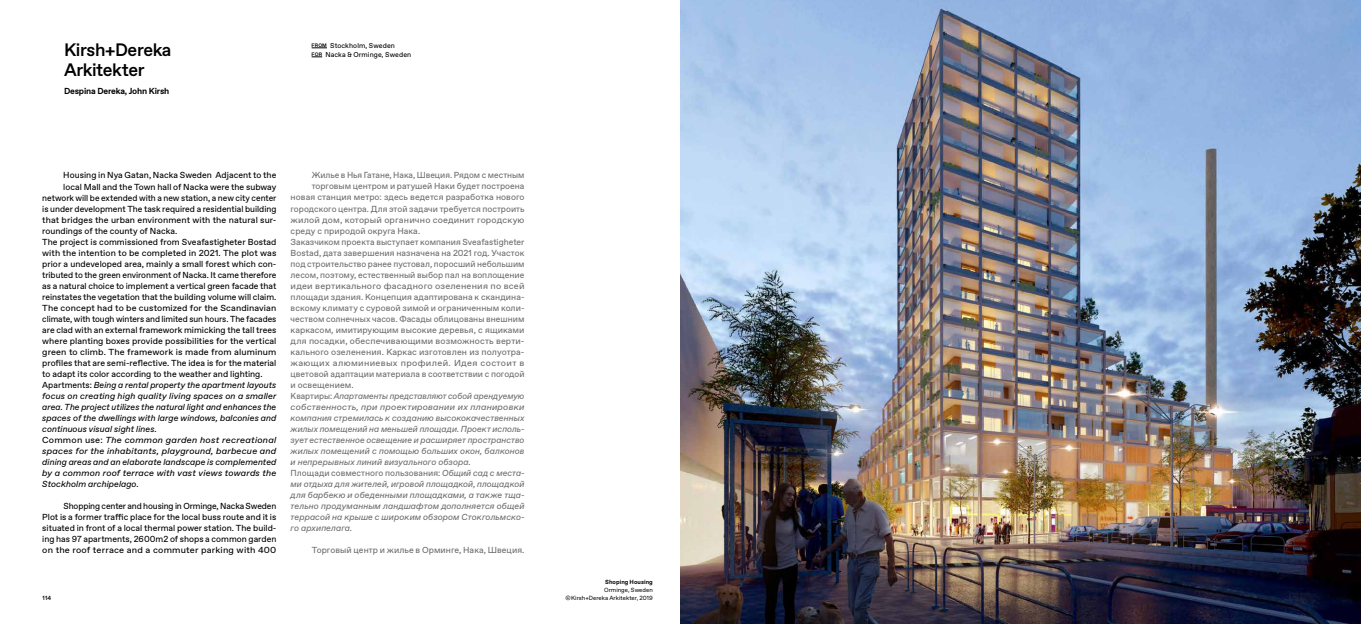
<style>
.page{position:relative;width:1361px;height:624px;background:#fff}
.page>*{position:absolute;margin:0;border:0;box-sizing:border-box;transform-origin:0 0}
.t1{font:500 18px/20px "Favorit Pro";letter-spacing:-.02em;color:#000}
.t2{font:8.8px/11px "Favorit Pro";color:#000;text-align:justify}
.t3{font:8.8px "Favorit Pro";letter-spacing:.005em;color:#6e6e6e}
.t4{font:italic 8.8px "Favorit Pro";color:#6e6e6e}
.t5{font:italic 8.8px "Favorit Pro";letter-spacing:.005em;color:#000}
.t6{font:italic 8.8px "Favorit Pro";color:#6e6e6e;scale:.96 1}
.t7{font:italic 8.8px "Favorit Pro";letter-spacing:.005em;color:#000;scale:1.05 1}
.t8{font:8.8px "Favorit Pro";color:#000;scale:1.04 1}
.t9{font:italic 8.8px "Favorit Pro";letter-spacing:.005em;color:#000;scale:1.04 1}
.t10{font:italic 8.8px "Favorit Pro";color:#6e6e6e;scale:1.05 1}
.t11{font:8.8px "Favorit Pro";letter-spacing:.005em;color:#6e6e6e;scale:1.04 1}
.t12{font:8.8px "Favorit Pro";letter-spacing:.005em;color:#6e6e6e;scale:1.05 1}
.t13{font:italic 8.8px "Favorit Pro";letter-spacing:.005em;color:#000;scale:1.06 1}
.t14{font:8.8px "Favorit Pro";letter-spacing:.035em;color:#6e6e6e;scale:1.05 1}
.t15{font:700 8.8px "Favorit Pro";letter-spacing:-.02em;color:#000}
.t16{font:7px/9px "Favorit Pro";letter-spacing:.01em;color:#000}
.t17{font:6px/8px "Favorit Pro";letter-spacing:.005em;color:#000;text-align:right}
.t18{font:700 6px "Favorit Pro";letter-spacing:.005em;color:#000}
.t19{font:500 6px "Favorit Pro";color:#000}
.s1{font-style:normal}
.s2{font-style:italic}
</style>
<div class="page">
<svg style="left:312px;top:48px;width:15px;height:1px"></svg>
<img style="left:680px;top:0;width:681px;height:624px">
<h1 class="t1" style="left:64px;top:39px;width:109px">Kirsh+Dereka<br>Arkitekter</h1>
<p class="t15" style="left:64px;top:85px;width:107px">Despina Dereka, John Kirsh</p>
<p class="t16" style="left:312px;top:41px;width:101px"><sup>FROM</sup> Stockholm, Sweden<br><sup>FOR</sup> Nacka &amp; Orminge, Sweden</p>
<p class="t2" style="left:63px;top:170px;width:215px">Housing in Nya Gatan, Nacka Sweden Adjacent to the</p>
<p class="t2" style="left:63px;top:181px;width:215px">local Mall and the Town hall of Nacka were the subway</p>
<p class="t2" style="left:42px;top:192px;width:236px">network will be extended with a new station, a new city center</p>
<p class="t2" style="left:42px;top:203px;width:236px">is under development The task required a residential building</p>
<p class="t2" style="left:42px;top:214px;width:236px">that bridges the urban environment with the natural sur-</p>
<p class="t2" style="left:42px;top:225px;width:137px">roundings of the county of Nacka.</p>
<p class="t2" style="left:42px;top:236px;width:236px">The project is commissioned from Sveafastigheter Bostad</p>
<p class="t2" style="left:42px;top:247px;width:236px">with the intention to be completed in 2021. The plot was</p>
<p class="t2" style="left:42px;top:258px;width:236px">prior a undeveloped area, mainly a small forest which con-</p>
<p class="t2" style="left:42px;top:269px;width:236px">tributed to the green environment of Nacka. It came therefore</p>
<p class="t2" style="left:42px;top:280px;width:236px">as a natural choice to implement a vertical green facade that</p>
<p class="t2" style="left:42px;top:291px;width:236px">reinstates the vegetation that the building volume will claim.</p>
<p class="t2" style="left:42px;top:302px;width:236px">The concept had to be customized for the Scandinavian</p>
<p class="t2" style="left:42px;top:313px;width:236px">climate, with tough winters and limited sun hours. The facades</p>
<p class="t2" style="left:42px;top:324px;width:236px">are clad with an external framework mimicking the tall trees</p>
<p class="t2" style="left:42px;top:335px;width:236px">where planting boxes provide possibilities for the vertical</p>
<p class="t8" style="left:42px;top:345px;width:227px">green to climb. The framework is made from aluminum</p>
<p class="t2" style="left:42px;top:357px;width:236px">profiles that are semi-reflective. The idea is for the material</p>
<p class="t2" style="left:42px;top:368px;width:222px">to adapt its color according to the weather and lighting.</p>
<p class="t5" style="left:42px;top:378px;width:236px"><span class="s1">Apartments:</span> Being a rental property the apartment layouts</p>
<p class="t5" style="left:42px;top:389px;width:236px">focus on creating high quality living spaces on a smaller</p>
<p class="t5" style="left:42px;top:400px;width:236px">area. The project utilizes the natural light and enhances the</p>
<p class="t5" style="left:42px;top:411px;width:236px">spaces of the dwellings with large windows, balconies and</p>
<p class="t5" style="left:42px;top:422px;width:116px">continuous visual sight lines.</p>
<p class="t13" style="left:42px;top:433px;width:222px"><span class="s1">Common use:</span> The common garden host recreational</p>
<p class="t7" style="left:42px;top:444px;width:224px">spaces for the inhabitants, playground, barbecue and</p>
<p class="t5" style="left:42px;top:455px;width:236px">dining areas and an elaborate landscape is complemented</p>
<p class="t9" style="left:42px;top:466px;width:227px">by a common roof terrace with vast views towards the</p>
<p class="t5" style="left:42px;top:477px;width:98px">Stockholm archipelago.</p>
<p class="t2" style="left:42px;top:500px;width:236px;text-indent:21px">Shopping center and housing in Orminge, Nacka Sweden Plot is a former traffic place for the local buss route and it is situated in front of a local thermal power station. The build&shy;ing has 97 apartments, 2600m2 of shops a common garden on the roof terrace and a commuter parking with 400</p>
<p class="t3" style="left:312px;top:169px;width:214px">Жилье в Нья Гатане, Нака, Швеция. Рядом с местным</p>
<p class="t3" style="left:312px;top:180px;width:214px">торговым центром и ратушей Наки будет построена</p>
<p class="t3" style="left:291px;top:191px;width:235px">новая станция метро: здесь ведется разработка нового</p>
<p class="t3" style="left:291px;top:202px;width:235px">городского центра. Для этой задачи требуется построить</p>
<p class="t11" style="left:291px;top:213px;width:226px">жилой дом, который органично соединит городскую</p>
<p class="t3" style="left:291px;top:224px;width:131px">среду с природой округа Нака.</p>
<p class="t3" style="left:291px;top:235px;width:235px">Заказчиком проекта выступает компания Sveafastigheter</p>
<p class="t3" style="left:291px;top:246px;width:235px">Bostad, дата завершения назначена на 2021 год. Участок</p>
<p class="t3" style="left:291px;top:257px;width:235px">под строительство ранее пустовал, поросший небольшим</p>
<p class="t3" style="left:291px;top:268px;width:235px">лесом, поэтому, естественный выбор пал на воплощение</p>
<p class="t12" style="left:291px;top:279px;width:224px">идеи вертикального фасадного озеленения по всей</p>
<p class="t3" style="left:291px;top:290px;width:235px">площади здания. Концепция адаптирована к скандина-</p>
<p class="t3" style="left:291px;top:301px;width:235px">вскому климату с суровой зимой и ограниченным коли-</p>
<p class="t3" style="left:291px;top:312px;width:235px">чеством солнечных часов. Фасады облицованы внешним</p>
<p class="t3" style="left:291px;top:323px;width:235px">каркасом, имитирующим высокие деревья, с ящиками</p>
<p class="t3" style="left:291px;top:334px;width:235px">для посадки, обеспечивающими возможность верти-</p>
<p class="t3" style="left:291px;top:345px;width:235px">кального озеленения. Каркас изготовлен из полуотра-</p>
<p class="t14" style="left:291px;top:356px;width:224px">жающих алюминиевых профилей. Идея состоит в</p>
<p class="t3" style="left:291px;top:367px;width:235px">цветовой адаптации материала в соответствии с погодой</p>
<p class="t3" style="left:291px;top:378px;width:65px">и освещением.</p>
<p class="t6" style="left:291px;top:389px;width:245px"><span class="s1">Квартиры:</span> Апартаменты представляют собой арендуемую</p>
<p class="t10" style="left:291px;top:400px;width:224px">собственность, при проектировании их планировки</p>
<p class="t4" style="left:291px;top:411px;width:235px">компания стремилась к созданию высококачественных</p>
<p class="t4" style="left:291px;top:422px;width:235px">жилых помещений на меньшей площади. Проект исполь-</p>
<p class="t4" style="left:291px;top:433px;width:235px">зует естественное освещение и расширяет пространство</p>
<p class="t4" style="left:291px;top:444px;width:235px">жилых помещений с помощью больших окон, балконов</p>
<p class="t4" style="left:291px;top:455px;width:182px">и непрерывных линий визуального обзора.</p>
<p class="t3" style="left:291px;top:466px;width:235px">Площади совместного пользования: <span class="s2">Общий сад с места-</span></p>
<p class="t4" style="left:291px;top:477px;width:235px">ми отдыха для жителей, игровой площадкой, площадкой</p>
<p class="t4" style="left:291px;top:488px;width:235px">для барбекю и обеденными площадками, а также тща-</p>
<p class="t4" style="left:291px;top:499px;width:235px">тельно продуманным ландшафтом дополняется общей</p>
<p class="t4" style="left:291px;top:510px;width:235px">террасой на крыше с широким обзором Стокгольмско-</p>
<p class="t4" style="left:291px;top:521px;width:63px">го архипелага.</p>
<p class="t3" style="left:312px;top:543px;width:214px">Торговый центр и жилье в Орминге, Нака, Швеция.</p>
<p class="t19" style="left:43px;top:593px;width:10px">114</p>
<p class="t18" style="left:605px;top:577px;width:49px">Shoping Housing</p>
<p class="t17" style="left:565px;top:585px;width:89px">Orminge, Sweden<br>© Kirsh+Dereka Arkitekter, 2019</p>
</div>
